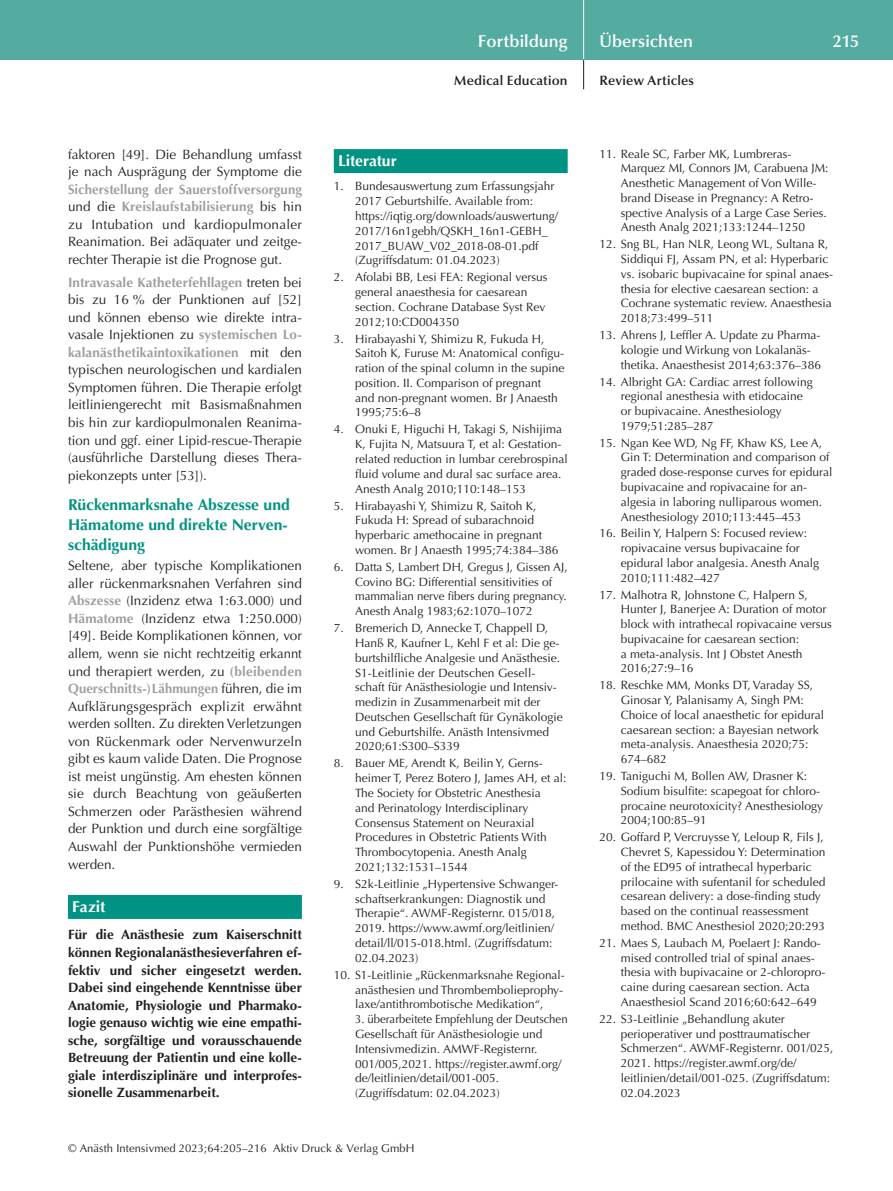
<style>
.page{position:relative;width:893px;height:1191px;background:#fff}
.page>*{position:absolute;margin:0;border:0;box-sizing:border-box;transform-origin:0 0}
.t1{font:600 17.25px "Optima";color:#fff}
.t2{font:700 15.75px/19.8px "Optima";color:#009383}
.t3{font:700 15.75px "Optima";letter-spacing:-.005em;color:#fff}
.t4{font:13.5px/17.5px "Optima";color:#231f20}
.t5{font:700 13.5px/17.5px "Optima";color:#231f20}
.t6{font:600 13.5px "Optima";letter-spacing:.01em;color:#231f20}
.t7{font:12px/14.9px "Optima";color:#231f20}
.t8{font:12px/14.9px "Optima";color:#231f20;scale:.95 1}
.t9{font:11.25px "Optima";letter-spacing:.005em;color:#231f20}
.s1{font-weight:700;color:#9d9fa2}
</style>
<div class="page">
<div style="left:0;top:0;width:893px;height:60px;background:#54aba0"></div>
<hr style="left:583px;top:0;width:1px;height:60px;background:#fff">
<svg style="left:583px;top:60px;width:1px;height:29px"></svg>
<div style="left:68px;top:895px;width:234px;height:24px;background:#009383"></div>
<div style="left:334px;top:149px;width:234px;height:24px;background:#009383"></div>
<p class="t4" style="left:68px;top:146px;width:235px">faktoren [49]. Die Behandlung umfasst je nach Ausprägung der Symptome die</p>
<p class="t4" style="left:68px;top:181px;width:235px;text-align:justify"><span class="s1">Sicherstellung der Sauerstoffversorgung </span>und die <span class="s1">Kreislaufstabilisierung</span> bis hin zu Intubation und kardiopulmonaler Reanimation. Bei adäquater und zeitge&shy;rechter Therapie ist die Prognose gut.</p>
<p class="t4" style="left:68px;top:273px;width:235px"><span class="s1">Intravasale Katheterfehllagen</span> treten bei bis zu 16 % der Punktionen auf [52] und können ebenso wie direkte intra&shy;vasale Injektionen zu <span class="s1">systemischen Lo-- kalanästhetikaintoxikationen</span> mit den typischen neurologischen und kardialen Symptomen führen. Die Therapie erfolgt leitliniengerecht mit Basismaßnahmen bis hin zur kardiopulmonalen Reanima&shy;tion und ggf. einer Lipid-rescue-Therapie (ausführliche Darstellung dieses Thera&shy;piekonzepts unter [53]).</p>
<h2 class="t2" style="left:68px;top:495px;width:223px">Rückenmarksnahe Abszesse und<br>Hämatome und direkte Nerven&shy;schädigung</h2>
<p class="t4" style="left:68px;top:557px;width:235px;text-align:justify">Seltene, aber typische Komplikationen aller rückenmarksnahen Verfahren sind <span class="s1">Abszesse</span> (Inzidenz etwa 1:63.000) und <span class="s1">Hämatome</span> (Inzidenz etwa 1:250.000) [49]. Beide Komplikationen können, vor allem, wenn sie nicht rechtzeitig erkannt und therapiert werden, zu <span class="s1">(bleibenden Querschnitts-)Lähmungen</span> führen, die im Aufklärungsgespräch explizit erwähnt werden sollten. Zu direkten Verletzungen von Rückenmark oder Nervenwurzeln gibt es kaum valide Daten. Die Prognose ist meist ungünstig. Am ehesten können sie durch Beachtung von geäußerten Schmerzen oder Parästhesien während der Punktion und durch eine sorgfältige Auswahl der Punktionshöhe vermieden werden.</p>
<h2 class="t3" style="left:72px;top:897px;width:35px">Fazit</h2>
<p class="t5" style="left:68px;top:926px;width:235px">Für die Anästhesie zum Kaiserschnitt können Regionalanästhesieverfahren ef-- fektiv und sicher eingesetzt werden.<br>Dabei sind eingehende Kenntnisse über Anatomie, Physiologie und Pharmako&shy;logie genauso wichtig wie eine empathi&shy;sche, sorgfältige und vorausschauende Betreuung der Patientin und eine kolle&shy;giale interdisziplinäre und interprofes&shy;sionelle Zusammenarbeit.</p>
<h1 class="t1" style="left:478px;top:31px;width:91px">Fortbildung</h1>
<h1 class="t1" style="left:600px;top:31px;width:95px">Übersichten</h1>
<h1 class="t1" style="left:833px;top:31px;width:28px">215</h1>
<p class="t6" style="left:454px;top:73px;width:115px">Medical Education</p>
<p class="t6" style="left:600px;top:73px;width:96px">Review Articles</p>
<h2 class="t3" style="left:338px;top:152px;width:60px">Literatur</h2>
<p class="t7" style="left:355px;top:179px;width:205px;text-indent:-21px">1. Bundesauswertung zum Erfassungsjahr 2017 Geburtshilfe. Available from: https://iqtig.org/downloads/auswertung/ 2017/16n1gebh/QSKH_16n1-GEBH_ 2017_BUAW_V02_2018-08-01.pdf (Zugriffsdatum: 01.04.2023)</p>
<p class="t7" style="left:355px;top:270px;width:194px;text-indent:-21px">2. Afolabi BB, Lesi FEA: Regional versus general anaesthesia for caesarean section. Cochrane Database Syst Rev<br>2012;10:CD004350</p>
<p class="t7" style="left:355px;top:331px;width:211px;text-indent:-21px">3. Hirabayashi Y, Shimizu R, Fukuda H, Saitoh K, Furuse M: Anatomical configu&shy;ration of the spinal column in the supine position. II. Comparison of pregnant<br>and non-pregnant women. Br J Anaesth 1995;75:6–8</p>
<p class="t7" style="left:355px;top:422px;width:214px;text-indent:-21px">4. Onuki E, Higuchi H, Takagi S, Nishijima K, Fujita N, Matsuura T, et al: Gestation&shy;related reduction in lumbar cerebrospinal fluid volume and dural sac surface area.<br>Anesth Analg 2010;110:148–153</p>
<p class="t7" style="left:355px;top:498px;width:205px;text-indent:-21px">5. Hirabayashi Y, Shimizu R, Saitoh K, Fukuda H: Spread of subarachnoid hyperbaric amethocaine in pregnant women. Br J Anaesth 1995;74:384–386</p>
<p class="t7" style="left:355px;top:559px;width:214px;text-indent:-21px">6. Datta S, Lambert DH, Gregus J, Gissen AJ, Covino BG: Differential sensitivities of mammalian nerve fibers during pregnancy.<br>Anesth Analg 1983;62:1070–1072</p>
<p class="t7" style="left:355px;top:621px;width:209px;text-indent:-21px">7. Bremerich D, Annecke T, Chappell D, Hanß R, Kaufner L, Kehl F et al: Die ge&shy;burtshilfliche Analgesie und Anästhesie.<br>S1-Leitlinie der Deutschen Gesell-- schaft für Anästhesiologie und Intensiv&shy;medizin in Zusammenarbeit mit der Deutschen Gesellschaft für Gynäkologie und Geburtshilfe. Anästh Intensivmed 2020;61:S300–S339</p>
<p class="t7" style="left:355px;top:756px;width:213px;text-indent:-21px">8. Bauer ME, Arendt K, Beilin Y, Gerns&shy;heimer T, Perez Botero J, James AH, et al:<br>The Society for Obstetric Anesthesia<br>and Perinatology Interdisciplinary Consensus Statement on Neuraxial Procedures in Obstetric Patients With Thrombocytopenia. Anesth Analg 2021;132:1531–1544</p>
<p class="t7" style="left:355px;top:876px;width:205px;text-indent:-21px">9. S2k-Leitlinie „Hypertensive Schwanger&shy;schaftserkrankungen: Diagnostik und Therapie“. AWMF-Registernr. 015/018, 2019. https://www.awmf.org/leitlinien/ detail/ll/015-018.html. (Zugriffsdatum:<br>02.04.2023)</p>
<p class="t7" style="left:355px;top:967px;width:210px;text-align:justify;text-indent:-21px">10. S1-Leitlinie „Rückenmarksnahe Regional-- anästhesien und Thrombembolieprophy&shy;laxe/antithrombotische Medikation“,</p>
<p class="t8" style="left:355px;top:1011px;width:225px">3. überarbeitete Empfehlung der Deutschen Gesellschaft für Anästhesiologie und Intensivmedizin. AMWF-Registernr.<br>001/005,2021. https://register.awmf.org/ de/leitlinien/detail/001-005. (Zugriffsdatum: 02.04.2023)</p>
<p class="t7" style="left:621px;top:146px;width:209px;text-indent:-21px">11. Reale SC, Farber MK, Lumbreras-Marquez MI, Connors JM, Carabuena JM:<br>Anesthetic Management of Von Wille-- brand Disease in Pregnancy: A Retro&shy;spective Analysis of a Large Case Series.<br>Anesth Analg 2021;133:1244–1250</p>
<p class="t7" style="left:621px;top:237px;width:214px;text-indent:-21px">12. Sng BL, Han NLR, Leong WL, Sultana R, Siddiqui FJ, Assam PN, et al: Hyperbaric vs. isobaric bupivacaine for spinal anaes&shy;thesia for elective caesarean section: a Cochrane systematic review. Anaesthesia 2018;73:499–511</p>
<p class="t7" style="left:621px;top:328px;width:202px;text-indent:-21px">13. Ahrens J, Leffler A. Update zu Pharma-- kologie und Wirkung von Lokalanäs&shy;thetika. Anaesthesist 2014;63:376–386</p>
<p class="t7" style="left:621px;top:374px;width:193px;text-indent:-21px">14. Albright GA: Cardiac arrest following regional anesthesia with etidocaine or bupivacaine. Anesthesiology<br>1979;51:285–287</p>
<p class="t7" style="left:621px;top:435px;width:213px;text-indent:-21px">15. Ngan Kee WD, Ng FF, Khaw KS, Lee A, Gin T: Determination and comparison of graded dose-response curves for epidural bupivacaine and ropivacaine for an&shy;algesia in laboring nulliparous women.<br>Anesthesiology 2010;113:445–453</p>
<p class="t7" style="left:621px;top:526px;width:200px;text-indent:-21px">16. Beilin Y, Halpern S: Focused review: ropivacaine versus bupivacaine for epidural labor analgesia. Anesth Analg 2010;111:482–427</p>
<p class="t7" style="left:621px;top:587px;width:213px;text-indent:-21px">17. Malhotra R, Johnstone C, Halpern S, Hunter J, Banerjee A: Duration of motor block with intrathecal ropivacaine versus bupivacaine for caesarean section:<br>a meta-analysis. Int J Obstet Anesth 2016;27:9–16</p>
<p class="t7" style="left:621px;top:678px;width:205px;text-indent:-21px">18. Reschke MM, Monks DT, Varaday SS, Ginosar Y, Palanisamy A, Singh PM:<br>Choice of local anaesthetic for epidural caesarean section: a Bayesian network meta-analysis. Anaesthesia 2020;75:<br>674–682</p>
<p class="t7" style="left:621px;top:769px;width:204px;text-indent:-21px">19. Taniguchi M, Bollen AW, Drasner K:<br>Sodium bisulfite: scapegoat for chloro&shy;procaine neurotoxicity? Anesthesiology 2004;100:85–91</p>
<p class="t7" style="left:621px;top:830px;width:206px;text-indent:-21px">20. Goffard P, Vercruysse Y, Leloup R, Fils J, Chevret S, Kapessidou Y: Determination of the ED95 of intrathecal hyperbaric prilocaine with sufentanil for scheduled cesarean delivery: a dose-finding study based on the continual reassessment method. BMC Anesthesiol 2020;20:293</p>
<p class="t7" style="left:621px;top:935px;width:206px;text-indent:-21px">21. Maes S, Laubach M, Poelaert J: Rando&shy;mised controlled trial of spinal anaes&shy;thesia with bupivacaine or 2-chloropro&shy;caine during caesarean section. Acta Anaesthesiol Scand 2016;60:642–649</p>
<p class="t7" style="left:621px;top:1011px;width:214px;text-indent:-21px">22. S3-Leitlinie „Behandlung akuter perioperativer und posttraumatischer Schmerzen“. AWMF-Registernr. 001/025, 2021. https://register.awmf.org/de/ leitlinien/detail/001-025. (Zugriffsdatum:<br>02.04.2023</p>
<p class="t9" style="left:68px;top:1142px;width:348px">© Anästh Intensivmed 2023;64:205–216 Aktiv Druck &amp; Verlag GmbH</p>
</div>
